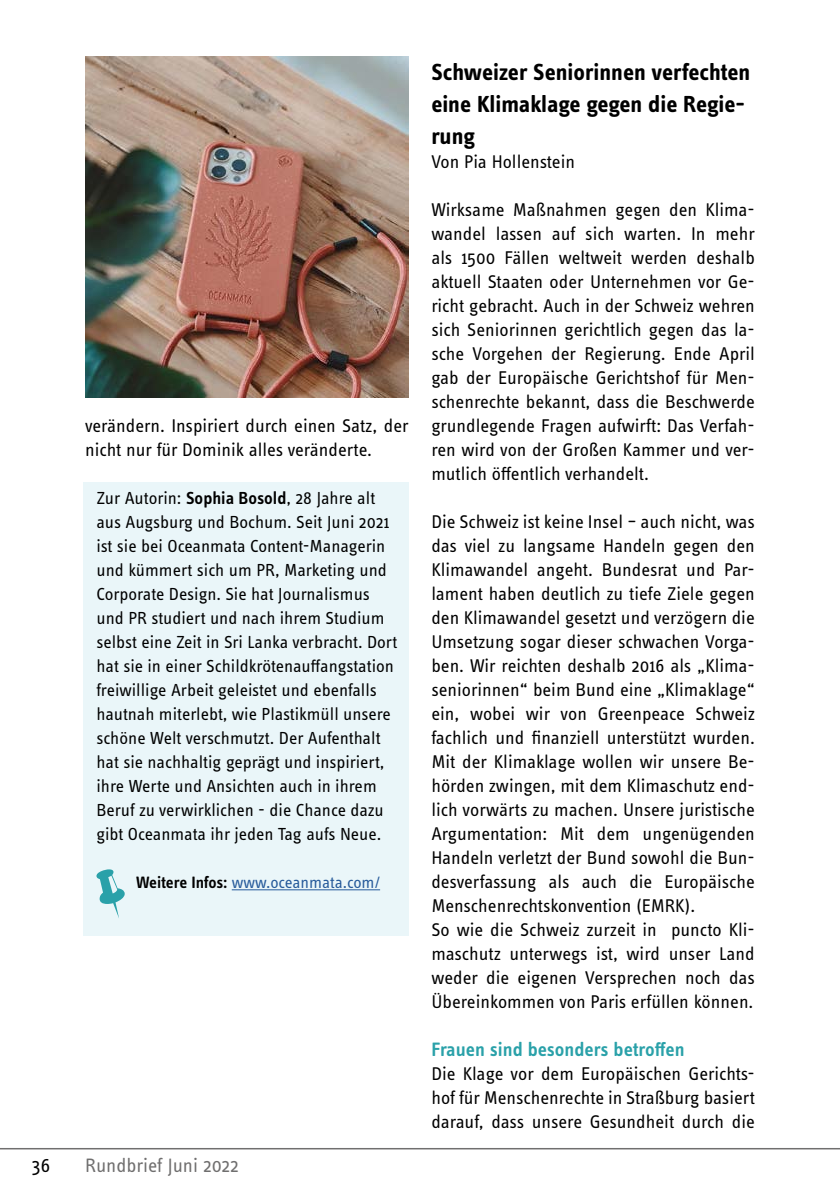
<style>
.page{position:relative;width:840px;height:1191px;background:#fff}
.page>*{position:absolute;margin:0;border:0;box-sizing:border-box;transform-origin:0 0}
.t1{font:700 24px/32px "Info OT Text";color:#000}
.t2{font:600 20px "Info OT Text";color:#2aa1a9}
.t3{font:20px "Info OT Text";color:#706f6f}
.t4{font:20px "Info OT Text";color:#000}
.t5{font:19px/24px "Info OT Text";color:#000}
.t6{font:18px/24px "Info OT Text";color:#000}
.t7{font:17px "Info OT Text";color:#275b9b}
.s1{font-weight:600}
.s2{font-weight:600;color:#000}
</style>
<div class="page">
<hr style="left:0;top:1148px;width:839px;height:1px;background:#706f6f">
<div style="left:83px;top:482px;width:325px;height:453px;background:#eaf6f9"></div>
<hr style="left:232px;top:889px;width:148px;height:1px;background:#275b9b">
<img style="left:85px;top:57px;width:323px;height:340px">
<svg style="left:96px;top:869px;width:29px;height:49px"></svg>
<p class="t5" style="left:85px;top:413px;width:325px">verändern. Inspiriert durch einen Satz, der nicht nur für Dominik alles veränderte.</p>
<p class="t6" style="left:96px;top:486px;width:302px">Zur Autorin: <span class="s1">Sophia Bosold</span>, 28 Jahre alt aus Augsburg und Bochum. Seit Juni 2021 ist sie bei Oceanmata Content-Managerin und kümmert sich um PR, Marketing und Corporate Design. Sie hat Journalismus und PR studiert und nach ihrem Studium selbst eine Zeit in Sri Lanka verbracht. Dort hat sie in einer Schildkrötenauffangstation freiwillige Arbeit geleistet und ebenfalls hautnah miterlebt, wie Plastikmüll unsere schöne Welt verschmutzt. Der Aufenthalt hat sie nachhaltig geprägt und inspiriert, ihre Werte und Ansichten auch in ihrem Beruf zu verwirklichen - die Chance dazu gibt Oceanmata ihr jeden Tag aufs Neue.</p>
<p class="t7" style="left:136px;top:871px;width:245px"><span class="s2">Weitere Infos:</span> www.oceanmata.com/</p>
<p class="t4" style="left:32px;top:1153px;width:20px">36</p>
<p class="t3" style="left:85px;top:1153px;width:155px">Rundbrief Juni 2022</p>
<p class="t1" style="left:431px;top:56px;width:320px">Schweizer Seniorinnen verfechten eine Klimaklage gegen die Regie&shy;rung</p>
<p class="t5" style="left:431px;top:149px;width:145px">Von Pia Hollenstein</p>
<p class="t5" style="left:431px;top:197px;width:325px;text-align:justify">Wirksame Maßnahmen gegen den Klima&shy;wandel lassen auf sich warten. In mehr als 1500 Fä llen weltweit werden deshalb aktuell Staaten oder Unternehmen vor Ge&shy;richt gebracht. Auch in der Schweiz wehren sich Seniorinnen gerichtlich gegen das la&shy;sche Vorgehen der Regierung. Ende April gab der Europäische Gerichtshof für Men&shy;schenrechte bekannt, dass die Beschwerde grundlegende Fragen aufwirft: Das Verfah&shy;ren wird von der Großen Kammer und ver&shy;mutlich öffentlich verhandelt.</p>
<p class="t5" style="left:431px;top:509px;width:325px">Die Schweiz ist keine Insel – auch nicht, was das viel zu langsame Handeln gegen den Klimawandel angeht. Bundesrat und Par&shy;lament haben deutlich zu tiefe Ziele gegen den Klimawandel gesetzt und verzögern die Umsetzung sogar dieser schwachen Vorga&shy;ben. Wir reichten deshalb 2016 als „Klima&shy;seniorinnen“ beim Bund eine „Klimaklage“ ein, wobei wir von Greenpeace Schweiz fachlich und finanziell unterstützt wurden.<br>Mit der Klimaklage wollen wir unsere Be&shy;hörden zwingen, mit dem Klimaschutz end&shy;lich vorwä rts zu machen. Unsere juristische Argumentation: Mit dem ungenügenden Handeln verletzt der Bund sowohl die Bun&shy;desverfassung als auch die Europäische Menschenrechtskonvention (EMRK).<br>So wie die Schweiz zurzeit in puncto Kli&shy;maschutz unterwegs ist, wird unser Land weder die eigenen Versprechen noch das Übereinkommen von Paris erfüllen können.</p>
<p class="t2" style="left:431px;top:1037px;width:255px">Frauen sind besonders betroffen</p>
<p class="t5" style="left:431px;top:1061px;width:325px;text-align:justify">Die Klage vor dem Europäischen Gerichts&shy;hof für Menschenrechte in Straßburg basiert darauf, dass unsere Gesundheit durch die</p>
</div>
